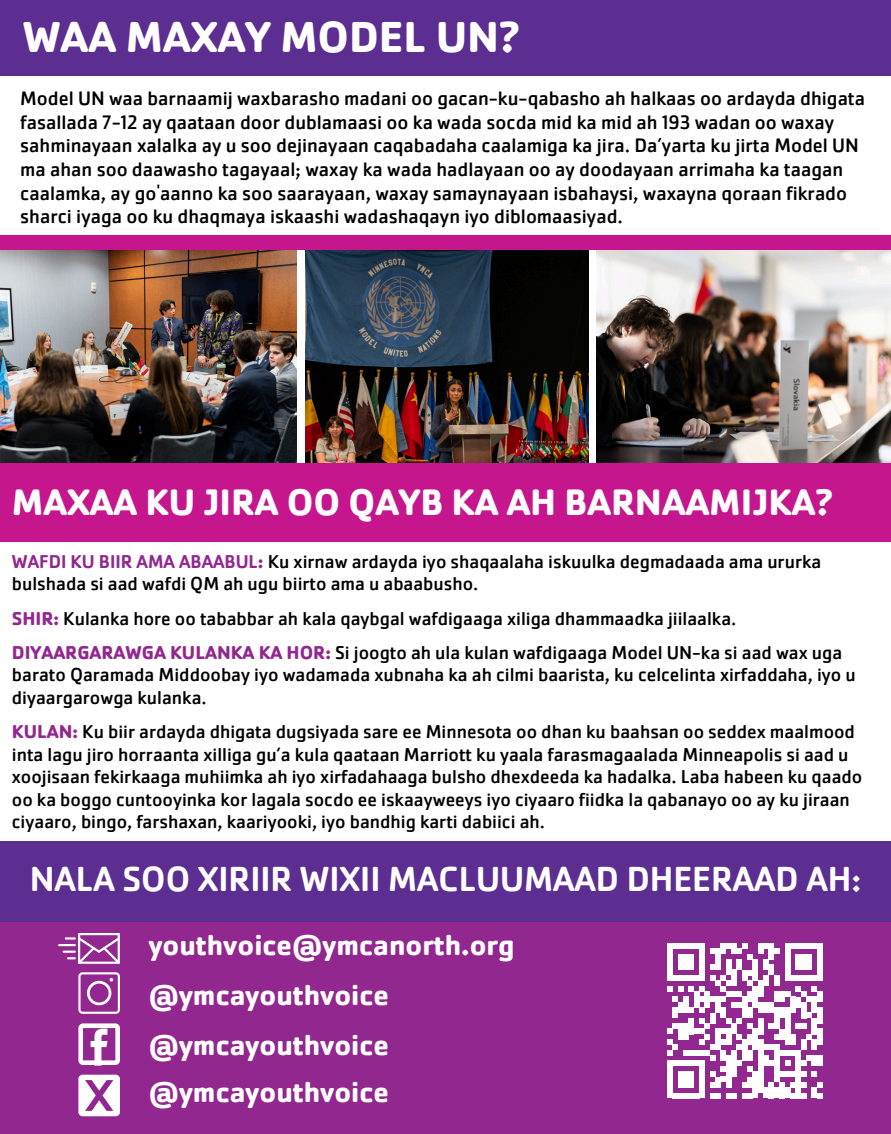
<style>
.page{position:relative;width:891px;height:1134px;background:#fff}
.page>*{position:absolute;margin:0;border:0;box-sizing:border-box;transform-origin:0 0}
.t1{font:700 45px "Cachet Pro";color:#fff}
.t2{font:700 38.25px "Cachet Pro";color:#fff}
.t3{font:500 36.23px "Cachet Pro";color:#fff}
.t4{font:700 29.25px "Cachet Pro";color:#fff}
.t5{font:20.25px/23.6px "Cachet Pro";color:#000}
.t6{font:19.35px/22.5px "Cachet Pro";color:#000}
.s1{font-weight:500;color:#92278f}
.s2{font-weight:700;color:#92278f}
</style>
<div class="page">
<div style="left:0;top:848px;width:891px;height:286px;background:#92278f"></div>
<svg style="left:667px;top:943px;width:155px;height:155px"></svg>
<img style="left:305px;top:250px;width:284px;height:213px">
<img style="left:0;top:250px;width:297px;height:213px">
<div style="left:0;top:0;width:891px;height:76px;background:#5c2e91"></div>
<img style="left:596px;top:250px;width:295px;height:213px">
<div style="left:0;top:841px;width:891px;height:80px;background:#5c2e91"></div>
<svg style="left:58px;top:933px;width:62px;height:30px"></svg>
<svg style="left:78px;top:972px;width:42px;height:42px"></svg>
<svg style="left:78px;top:1023px;width:42px;height:43px"></svg>
<svg style="left:78px;top:1075px;width:42px;height:41px"></svg>
<div style="left:0;top:463px;width:891px;height:79px;background:#c6168d"></div>
<div style="left:0;top:235px;width:891px;height:15px;background:#c6168d"></div>
<p class="t1" style="left:23px;top:8px;width:498px">WAA MAXAY MODEL UN?</p>
<p class="t5" style="left:20px;top:86px;width:846px">Model UN waa barnaamij waxbarasho madani oo gacan-ku-qabasho ah halkaas oo ardayda dhigata fasallada 7-12 ay qaataan door dublamaasi oo ka wada socda mid ka mid ah 193 wadan oo waxay sahminayaan xalalka ay u soo dejinayaan caqabadaha caalamiga ka jira. Da’yarta ku jirta Model UN ma ahan soo daawasho tagayaal; waxay ka wada hadlayaan oo ay doodayaan arrimaha ka taagan caalamka, ay go'aanno ka soo saarayaan, waxay samaynayaan isbahaysi, waxayna qoraan fikrado sharci iyaga oo ku dhaqmaya iskaashi wadashaqayn iyo diblomaasiyad.</p>
<h2 class="t2" style="left:12px;top:478px;width:822px">MAXAA KU JIRA OO QAYB KA AH BARNAAMIJKA?</h2>
<p class="t6" style="left:12px;top:550px;width:811px"><span class="s1">WAFDI KU BIIR AMA ABAABUL</span><span class="s2">:</span> Ku xirnaw ardayda iyo shaqaalaha iskuulka degmadaada ama ururka bulshada si aad wafdi QM ah ugu biirto ama u abaabusho.</p>
<p class="t6" style="left:12px;top:607px;width:726px"><span class="s2">SHIR:</span> Kulanka hore oo tababbar ah kala qaybgal wafdigaaga xiliga dhammaadka jiilaalka.</p>
<p class="t6" style="left:12px;top:641px;width:845px"><span class="s2">DIYAARGARAWGA KULANKA KA HOR:</span> Si joogto ah ula kulan wafdigaaga Model UN-ka si aad wax uga barato Qaramada Middoobay iyo wadamada xubnaha ka ah cilmi baarista, ku celcelinta xirfaddaha, iyo u diyaargarowga kulanka.</p>
<p class="t6" style="left:12px;top:721px;width:852px"><span class="s2">KULAN:</span> Ku biir ardayda dhigata dugsiyada sare ee Minnesota oo dhan ku baahsan oo seddex maalmood inta lagu jiro horraanta xilliga gu’a kula qaataan Marriott ku yaala farasmagaalada Minneapolis si aad u xoojisaan fekirkaaga muhiimka ah iyo xirfadahaaga bulsho dhexdeeda ka hadalka. Laba habeen ku qaado oo ka boggo cuntooyinka kor lagala socdo ee iskaayweeys iyo ciyaaro fiidka la qabanayo oo ay ku jiraan ciyaaro, bingo, farshaxan, kaariyooki, iyo bandhig karti dabiici ah.</p>
<p class="t3" style="left:30px;top:856px;width:833px">NALA SOO XIRIIR WIXII MACLUUMAAD DHEERAAD AH:</p>
<p class="t4" style="left:149px;top:927px;width:367px">youthvoice@ymcanorth.org</p>
<h2 class="t4" style="left:149px;top:977px;width:242px">@ymcayouthvoice</h2>
<p class="t4" style="left:149px;top:1027px;width:242px">@ymcayouthvoice</p>
<p class="t4" style="left:149px;top:1074px;width:242px">@ymcayouthvoice</p>
</div>
